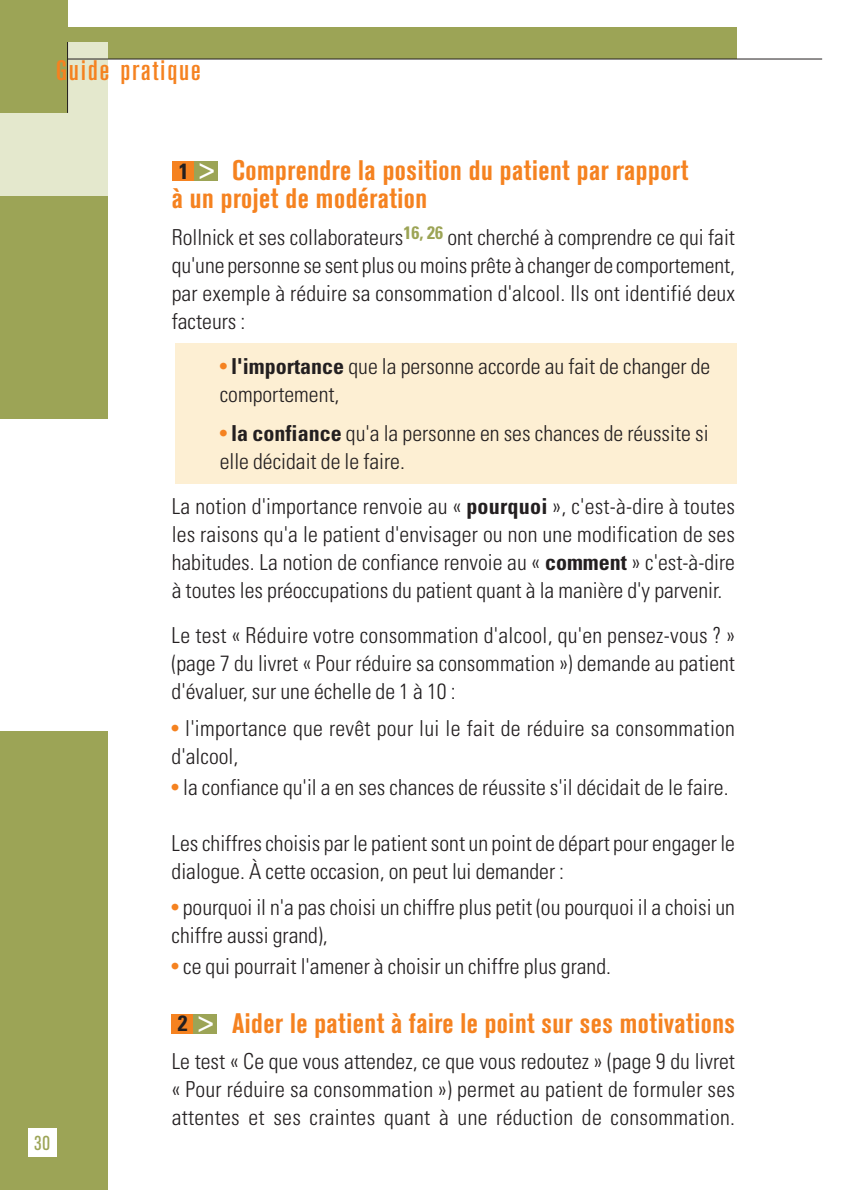
<style>
.page{position:relative;width:850px;height:1190px;background:#fff}
.page>*{position:absolute;margin:0;border:0;box-sizing:border-box;transform-origin:0 0}
.t1{font:700 condensed 28px/28px "Akzidenz Grotesk BE";letter-spacing:.02em;color:#f58220}
.t2{font:500 condensed 28px "Akzidenz Grotesk BE";letter-spacing:.055em;color:#f58220;scale:1.15 1}
.t3{font:300 condensed 22px/28px "Univers";color:#231f20}
.t4{font:700 condensed 22px "Univers";color:#231f20}
.t5{font:condensed 20px "Akzidenz Grotesk BE";color:#9ca456}
.s1{font-weight:400;color:#f58220}
.s2{font-weight:700}
.s3{font-family:"Akzidenz Grotesk BE";font-weight:500;font-size:28px;color:#fff}
</style>
<div class="page">
<div style="left:175px;top:343px;width:561px;height:141px;background:#fdefd3"></div>
<div style="left:0;top:45px;width:107px;height:1144px;background:#9ca456"></div>
<div style="left:0;top:419px;width:136px;height:312px;background:#fff"></div>
<div style="left:0;top:28px;width:736px;height:31px;background:#9ca456"></div>
<div style="left:0;top:42px;width:107px;height:153px;background:#e4e8cd"></div>
<div style="left:0;top:0;width:67px;height:113px;background:#9ca456"></div>
<hr style="left:67px;top:58px;width:755px;height:1px;background:#231f20">
<hr style="left:67px;top:42px;width:1px;height:71px;background:#231f20">
<div style="left:28px;top:1128px;width:28px;height:28px;background:#fff"></div>
<div style="left:174px;top:161px;width:44px;height:20px;background:#9ca456"></div>
<div style="left:172px;top:161px;width:21px;height:20px;background:#f58220"></div>
<div style="left:173px;top:1013px;width:44px;height:20px;background:#9ca456"></div>
<div style="left:171px;top:1013px;width:21px;height:20px;background:#f58220"></div>
<p class="t2" style="left:56px;top:60px;width:128px">Guide pratique</p>
<p class="t5" style="left:34px;top:1135px;width:17px">30</p>
<p class="t1" style="left:172px;top:159px;width:518px;text-indent:60px">Comprendre la position du patient par rapport à un projet de modération</p>
<p class="t3" style="left:172px;top:225px;width:564px;text-align:justify">Rollnick et ses collaborateurs<sup>16,</sup> <sup>26</sup> ont cherché à comprendre ce qui fait qu'une personne se sent plus ou moins prête à changer de comportement, par exemple à réduire sa consommation d'alcool. Ils ont identifié deux facteurs :</p>
<p class="t3" style="left:220px;top:354px;width:492px"><span class="s1">•</span> <span class="s2">l'importance</span> que la personne accorde au fait de changer de comportement,</p>
<p class="t3" style="left:220px;top:421px;width:490px"><span class="s1">•</span> <span class="s2">la confiance</span> qu'a la personne en ses chances de réussite si elle décidait de le faire.</p>
<p class="t3" style="left:172px;top:494px;width:564px;text-align:justify">La notion d'importance renvoie au « <span class="s2">pourquoi</span> », c'est-à-dire à toutes les raisons qu'a le patient d'envisager ou non une modification de ses habitudes. La notion de confiance renvoie au « <span class="s2">comment</span> » c'est-à-dire à toutes les préoccupations du patient quant à la manière d'y parvenir.</p>
<p class="t3" style="left:172px;top:623px;width:564px;text-align:justify">Le test « Réduire votre consommation d'alcool, qu'en pensez-vous ? » (page 7 du livret « Pour réduire sa consommation ») demande au patient d'évaluer, sur une échelle de 1 à 10 :</p>
<p class="t3" style="left:172px;top:716px;width:564px"><span class="s1">•</span> l'importance que revêt pour lui le fait de réduire sa consommation d'alcool,</p>
<p class="t3" style="left:172px;top:775px;width:558px"><span class="s1">•</span> la confiance qu'il a en ses chances de réussite s'il décidait de le faire.</p>
<p class="t3" style="left:172px;top:831px;width:564px">Les chiffres choisis par le patient sont un point de départ pour engager le dialogue. À cette occasion, on peut lui demander :</p>
<p class="t3" style="left:172px;top:896px;width:564px"><span class="s1">•</span> pourquoi il n'a pas choisi un chiffre plus petit (ou pourquoi il a choisi un chiffre aussi grand),</p>
<p class="t3" style="left:172px;top:954px;width:441px"><span class="s1">•</span> ce qui pourrait l'amener à choisir un chiffre plus grand.</p>
<p class="t1" style="left:232px;top:1011px;width:504px">Aider le patient à faire le point sur ses motivations</p>
<p class="t3" style="left:172px;top:1049px;width:565px;text-align:justify">Le test « Ce que vous attendez, ce que vous redoutez » (page 9 du livret « Pour réduire sa consommation ») permet au patient de formuler ses attentes et ses craintes quant à une réduction de consommation.</p>
<p class="t4" style="left:179px;top:163px;width:37px">1 <span class="s3">&gt;</span></p>
<p class="t4" style="left:178px;top:1015px;width:37px">2 <span class="s3">&gt;</span></p>
</div>
